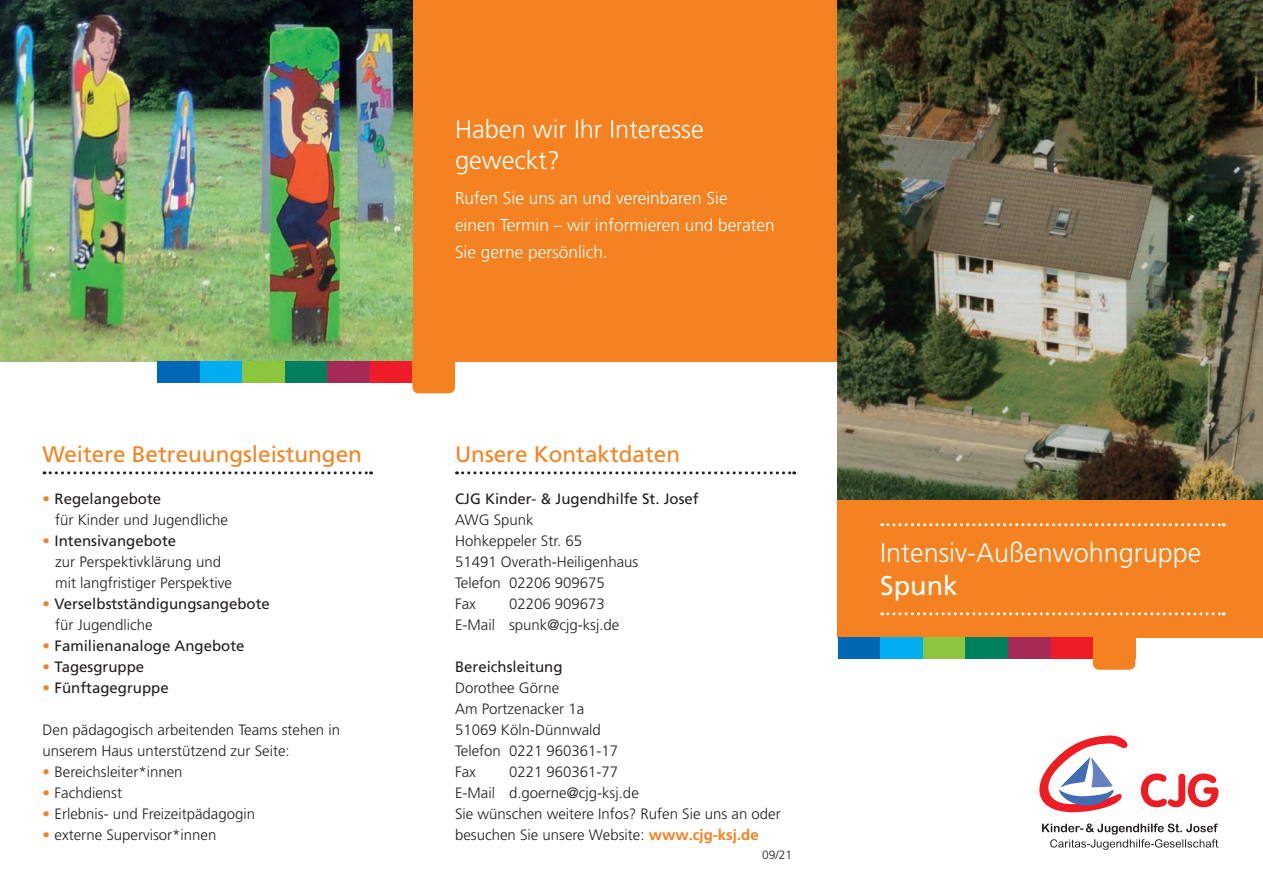
<style>
.page{position:relative;width:1263px;height:893px;background:#fff}
.page>*{position:absolute;margin:0;border:0;box-sizing:border-box;transform-origin:0 0}
.t1{font:300 27px "Frutiger LT Pro";color:#fff}
.t2{font:27px "Frutiger LT Pro";color:#fff}
.t3{font:300 25.5px/30.6px "Frutiger LT Pro";color:#fff}
.t4{font:22.5px "Frutiger LT Pro";color:#f58220}
.t5{font:300 17.25px/27px "Frutiger LT Pro";color:#fff}
.t6{font:300 15px/21px "Frutiger LT Pro";color:#231f20}
.t7{font:15px/21px "Frutiger LT Pro";color:#231f20}
.t8{font:300 12px "Frutiger LT Pro";color:#231f20}
.s1{font-weight:400;color:#f58220}
.s2{font-weight:400}
.s3{color:#f58220}
.s4{font-weight:300}
.s5{font-weight:700;color:#f58220}
</style>
<div class="page">
<div style="left:412px;top:0;width:426px;height:361px;background:#f58220"></div>
<div style="left:838px;top:500px;width:425px;height:138px;background:#f58220"></div>
<img style="left:0;top:0;width:412px;height:361px">
<img style="left:838px;top:0;width:425px;height:500px">
<div style="left:412px;top:361px;width:43px;height:32px;background:#f58220;border-radius:6px"></div>
<div style="left:157px;top:361px;width:43px;height:22px;background:#0166b3"></div>
<div style="left:200px;top:361px;width:42px;height:22px;background:#00aeef"></div>
<div style="left:242px;top:361px;width:43px;height:22px;background:#8bc63e"></div>
<div style="left:285px;top:361px;width:42px;height:22px;background:#00805f"></div>
<div style="left:370px;top:361px;width:42px;height:22px;background:#ee1c28"></div>
<div style="left:412px;top:360px;width:43px;height:23px;background:#f58220"></div>
<div style="left:327px;top:361px;width:43px;height:22px;background:#a52a56"></div>
<div style="left:838px;top:638px;width:42px;height:21px;background:#0166b3"></div>
<div style="left:880px;top:638px;width:43px;height:21px;background:#00aeef"></div>
<div style="left:923px;top:638px;width:42px;height:21px;background:#8bc63e"></div>
<div style="left:965px;top:638px;width:43px;height:21px;background:#00805f"></div>
<div style="left:1050px;top:638px;width:43px;height:21px;background:#ee1c28"></div>
<div style="left:1093px;top:638px;width:42px;height:32px;background:#f58220;border-radius:6px"></div>
<div style="left:1093px;top:637px;width:42px;height:22px;background:#f58220"></div>
<div style="left:1008px;top:638px;width:42px;height:21px;background:#a52a56"></div>
<svg style="left:1141px;top:773px;width:77px;height:34px"></svg>
<svg style="left:1039px;top:735px;width:89px;height:77px"></svg>
<svg style="left:1042px;top:823px;width:176px;height:27px"></svg>
<svg style="left:44px;top:471px;width:328px;height:3px"></svg>
<svg style="left:456px;top:471px;width:339px;height:3px"></svg>
<svg style="left:882px;top:523px;width:342px;height:3px"></svg>
<svg style="left:882px;top:612px;width:342px;height:3px"></svg>
<h3 class="t4" style="left:43px;top:441px;width:321px">Weitere Betreuungsleistungen</h3>
<p class="t6" style="left:55px;top:488px;width:174px;text-indent:-13px"><span class="s1">•</span> <span class="s2">Regelangebote<br></span>für Kinder und Jugendliche</p>
<p class="t6" style="left:55px;top:530px;width:178px;text-indent:-13px"><span class="s1">•</span> <span class="s2">Intensivangebote<br></span>zur Perspektivklärung und mit langfristiger Perspektive</p>
<p class="t7" style="left:55px;top:593px;width:216px;text-indent:-13px"><span class="s3">•</span> Verselbstständigungsangebote <span class="s4">für Jugendliche</span></p>
<p class="t7" style="left:43px;top:635px;width:204px"><span class="s3">•</span> Familienanaloge Angebote</p>
<p class="t7" style="left:43px;top:656px;width:103px"><span class="s3">•</span> Tagesgruppe</p>
<p class="t7" style="left:43px;top:677px;width:128px"><span class="s3">•</span> Fünftagegruppe</p>
<p class="t6" style="left:43px;top:719px;width:299px">Den pädagogisch arbeitenden Teams stehen in unserem Haus unterstützend zur Seite:</p>
<p class="t6" style="left:43px;top:761px;width:142px"><span class="s3">•</span> Bereichsleiter*innen</p>
<p class="t6" style="left:43px;top:782px;width:81px"><span class="s3">•</span> Fachdienst</p>
<p class="t6" style="left:43px;top:803px;width:214px"><span class="s3">•</span> Erlebnis- und Freizeitpädagogin</p>
<p class="t6" style="left:43px;top:824px;width:175px"><span class="s3">•</span> externe Supervisor*innen</p>
<h2 class="t3" style="left:455px;top:114px;width:250px">Haben wir Ihr Interesse geweckt?</h2>
<p class="t5" style="left:455px;top:185px;width:321px">Rufen Sie uns an und vereinbaren Sie<br>einen Termin – wir informieren und beraten<br>Sie gerne persönlich.</p>
<h3 class="t4" style="left:455px;top:441px;width:227px">Unsere Kontaktdaten</h3>
<p class="t7" style="left:455px;top:488px;width:245px">CJG Kinder- &amp; Jugendhilfe St. Josef</p>
<p class="t6" style="left:455px;top:509px;width:185px">AWG Spunk<br>Hohkeppeler Str. 65<br>51491 Overath-Heiligenhaus<br>Telefon 02206 909675<br>Fax</p>
<p class="t6" style="left:455px;top:593px;width:166px;text-indent:54px">02206 909673<br>E-Mail spunk@cjg-ksj.de</p>
<p class="t7" style="left:455px;top:656px;width:109px">Bereichsleitung</p>
<p class="t6" style="left:455px;top:677px;width:165px">Dorothee Görne<br>Am Portzenacker 1a<br>51069 Köln-Dünnwald<br>Telefon 0221 960361-17<br>Fax</p>
<p class="t6" style="left:455px;top:761px;width:327px;text-indent:54px">0221 960361-77<br>E-Mail d.goerne@cjg-ksj.de<br>Sie wünschen weitere Infos? Rufen Sie uns an oder besuchen Sie unsere Website: <span class="s5">www.cjg-ksj.de</span></p>
<p class="t8" style="left:762px;top:848px;width:32px">09/21</p>
<h1 class="t1" style="left:880px;top:537px;width:323px">Intensiv-Außenwohngruppe</h1>
<h1 class="t2" style="left:880px;top:570px;width:80px">Spunk</h1>
</div>
